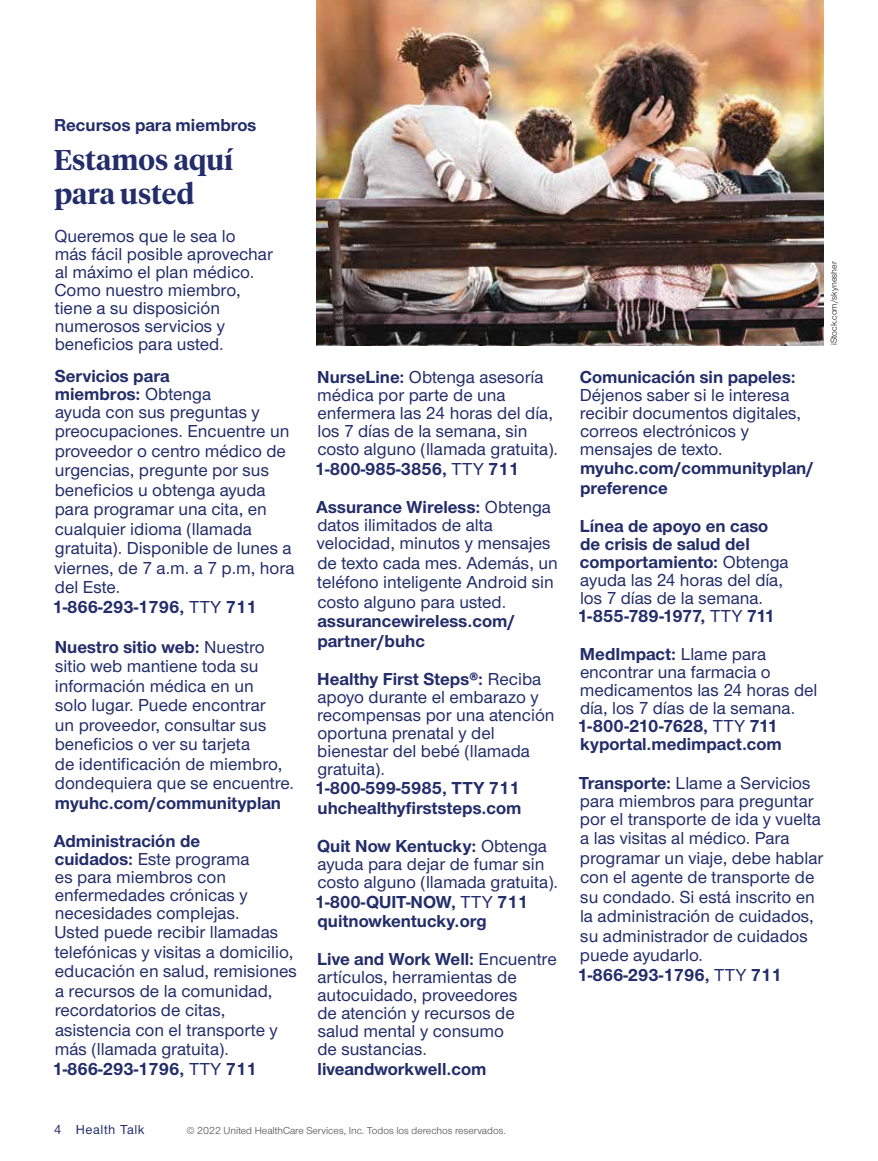
<style>
.page{position:relative;width:878px;height:1161px;background:#fff}
.page>*{position:absolute;margin:0;border:0;box-sizing:border-box;transform-origin:0 0}
.Summary_allnested_2{font:600 28.5px/34.5px "UHC Serif Headline";color:#222d6a}
.Summary_allnested_2-2{font:500 18px/19.2px "UHC Sans";color:#222d6a}
.Sans_no_indent_AMC{font:500 18px/18px "UHC Sans";color:#222d6a}
.Summary_allnested_2-3{font:700 18px/18px "UHC Sans";color:#222d6a}
.Folio_V_AMC{font:500 13.5px "UHC Sans";letter-spacing:.04em;color:#222d6a}
.Legal_language_AMC{font:10.5px "UHC Sans";color:#4a4c4b}
.Legal_language_AMC-2{font:9px "UHC Sans";color:#121212}
.s1{font-weight:700}
.s2{font-weight:500}
</style>
<div class="page">
<img style="left:316px;top:0;width:508px;height:345px">
<p class="Summary_allnested_2-3" style="left:54px;top:115px;width:204px">Recursos para miembros</p>
<p class="Summary_allnested_2" style="left:54px;top:141px;width:181px">Estamos aquí para usted</p>
<p class="Sans_no_indent_AMC" style="left:54px;top:227px;width:220px">Queremos que le sea lo<br>más fácil posible aprovechar al máximo el plan médico.<br>Como nuestro miembro, tiene a su disposición numerosos servicios y beneficios para usted.</p>
<p class="Summary_allnested_2-2" style="left:52px;top:366px;width:243px"><span class="s1">Servicios para<br>miembros:</span> Obtenga<br>ayuda con sus preguntas y preocupaciones. Encuentre un proveedor o centro médico de urgencias, pregunte por sus beneficios u obtenga ayuda para programar una cita, en cualquier idioma (llamada gratuita). Disponible de lunes a viernes, de 7 a.m. a 7 p.m, hora del Este.<br><span class="s1">1-866-293-1796,</span> TTY <span class="s1">711</span></p>
<p class="Summary_allnested_2-2" style="left:55px;top:636px;width:241px"><span class="s1">Nuestro sitio web:</span> Nuestro sitio web mantiene toda su información médica en un<br>solo lugar. Puede encontrar<br>un proveedor, consultar sus beneficios o ver su tarjeta<br>de identificación de miembro, dondequiera que se encuentre. <span class="s1">myuhc.com/communityplan</span></p>
<p class="Summary_allnested_2-2" style="left:52px;top:831px;width:246px"><span class="s1">Administración de<br>cuidados:</span> Este programa<br>es para miembros con enfermedades crónicas y necesidades complejas.<br>Usted puede recibir llamadas telefónicas y visitas a domicilio, educación en salud, remisiones a recursos de la comunidad, recordatorios de citas, asistencia con el transporte y más (llamada gratuita).<br><span class="s1">1-866-293-1796,</span> TTY <span class="s1">711</span></p>
<p class="Summary_allnested_2-2" style="left:315px;top:367px;width:245px;line-height:18.3px"><span class="s1">NurseLine:</span> Obtenga asesoría médica por parte de una enfermera las 24 horas del día, los 7 días de la semana, sin costo alguno (llamada gratuita).<br><span class="s1">1-800-985-3856,</span> TTY <span class="s1">711</span></p>
<p class="Summary_allnested_2-2" style="left:316px;top:497px;width:243px"><span class="s1">Assurance Wireless:</span> Obtenga datos ilimitados de alta velocidad, minutos y mensajes de texto cada mes. Además, un teléfono inteligente Android sin costo alguno para usted. <span class="s1">assurancewireless.com/ partner/buhc</span></p>
<p class="Summary_allnested_2-2" style="left:315px;top:669px;width:241px;line-height:18.5px"><span class="s1">Healthy First Steps®:</span> Reciba apoyo durante el embarazo y recompensas por una atención oportuna prenatal y del bienestar del bebé (llamada gratuita).<br><span class="s1">1-800-599-5985, TTY 711 uhchealthyfirststeps.com</span></p>
<p class="Summary_allnested_2-2" style="left:315px;top:836px;width:245px;line-height:18.8px"><span class="s1">Quit Now Kentucky:</span> Obtenga ayuda para dejar de fumar sin costo alguno (llamada gratuita).<br><span class="s1">1-800-QUIT-NOW,</span> TTY <span class="s1">711 quitnowkentucky.org</span></p>
<p class="Summary_allnested_2-2" style="left:317px;top:949px;width:241px;line-height:18.3px"><span class="s1">Live and Work Well:</span> Encuentre artículos, herramientas de autocuidado, proveedores<br>de atención y recursos de salud mental y consumo<br>de sustancias. <span class="s1">liveandworkwell.com</span></p>
<p class="Folio_V_AMC" style="left:54px;top:1120px;width:92px">4 Health Talk</p>
<p class="Legal_language_AMC" style="left:186px;top:1124px;width:321px">© 2022 United HealthCare Services, Inc. Todos los derechos reservados.</p>
<p class="Legal_language_AMC-2" style="left:827px;top:345px;width:85px;rotate:-90deg">iStock.com/skynesher</p>
<p class="Summary_allnested_2-2" style="left:579px;top:367px;width:236px;line-height:18.5px"><span class="s1">Comunicación sin papeles:<br></span>Déjenos saber si le interesa recibir documentos digitales, correos electrónicos y mensajes de texto. <span class="s1">myuhc.com/communityplan/ preference</span></p>
<p class="Summary_allnested_2-3" style="left:577px;top:517px;width:213px">Línea de apoyo en caso de crisis de salud del comportamiento: <span class="s2">Obtenga ayuda las 24 horas del día, los 7 días de la semana.<br></span>1-855-789-1977, <span class="s2">TTY</span> 711</p>
<p class="Summary_allnested_2-2" style="left:577px;top:645px;width:241px;line-height:18px"><span class="s1">MedImpact:</span> Llame para encontrar una farmacia o medicamentos las 24 horas del día, los 7 días de la semana.<br><span class="s1">1-800-210-7628,</span> TTY <span class="s1">711 kyportal.medimpact.com</span></p>
<p class="Summary_allnested_2-2" style="left:577px;top:772px;width:247px"><span class="s1">Transporte:</span> Llame a Servicios para miembros para preguntar por el transporte de ida y vuelta a las visitas al médico. Para programar un viaje, debe hablar con el agente de transporte de su condado. Si está inscrito en la administración de cuidados, su administrador de cuidados puede ayudarlo.<br><span class="s1">1-866-293-1796,</span> TTY <span class="s1">711</span></p>
</div>
